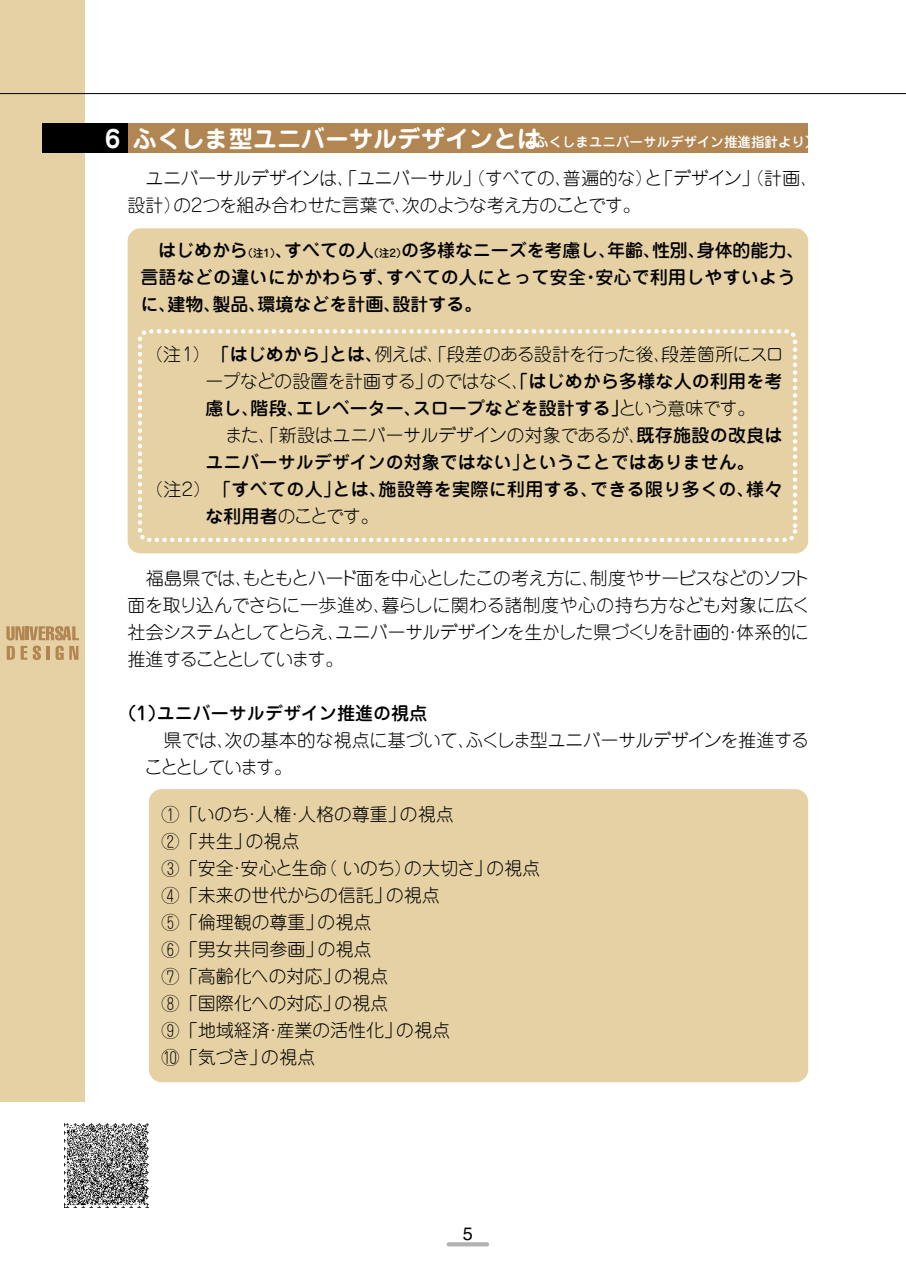
<style>
.page{position:relative;width:906px;height:1272px;background:#fff}
.page>*{position:absolute;margin:0;border:0;box-sizing:border-box;transform-origin:0 0}
.t1{font:300 18px/27px "Jun 101";letter-spacing:-.02em;color:#000}
.t2{font:500 18px/27px "Jun 34 Pro";color:#000}
.t3{font:300 18px/27px "Jun 101";color:#000}
.t4{font:18px "Helvetica";color:#000}
.t5{font:500 13.5px "Jun 34 Pro";color:#fff}
.s1{font-family:"Jun 501 Pro";font-weight:700;font-size:24px}
.s2{font-size:10.5px}
.s3{font-family:"Jun 34 Pro";font-weight:500}
.s4{font-family:"Jun 101";font-weight:300}
</style>
<div class="page">
<div style="left:0;top:0;width:85px;height:1101px;background:#e5d1a4"></div>
<hr style="left:0;top:93px;width:906px;height:1px;background:#000">
<svg style="left:446px;top:1242px;width:43px;height:4px"></svg>
<svg style="left:6px;top:626px;width:73px;height:34px"></svg>
<div style="left:128px;top:228px;width:680px;height:325px;background:#e5d1a4;border-radius:13px"></div>
<div style="left:149px;top:789px;width:659px;height:293px;background:#e5d1a4;border-radius:13px"></div>
<div style="left:138px;top:329px;width:659px;height:213px;border:4px dashed #fff;border-radius:9px"></div>
<div style="left:43px;top:123px;width:765px;height:30px;background:#b28653"></div>
<div style="left:42px;top:123px;width:86px;height:30px;background:#000"></div>
<img style="left:64px;top:1123px;width:84px;height:84px">
<p class="t5" style="left:105px;top:131px;width:715px"><span class="s1">6 ふくしま型ユニバーサルデザインとは</span>（ふくしまユニバーサルデザイン推進指針より）</p>
<p class="t1" style="left:128px;top:164px;width:690px;text-indent:18px">ユニバーサルデザインは、「ユニバーサル」（すべての、普遍的な）と「デザイン」（計画、設計）の2つを組み合わせた言葉で、次のような考え方のことです。</p>
<p class="t2" style="left:140px;top:235px;width:665px;text-indent:18px">はじめから<span class="s2">（注1）</span>、すべての人<span class="s2">（注2）</span>の多様なニーズを考慮し、年齢、性別、身体的能力、言語などの違いにかかわらず、すべての人にとって安全・安心で利用しやすいように、建物、製品、環境などを計画、設計する。</p>
<p class="t1" style="left:145px;top:340px;width:640px;text-align:right">（注1）<span class="s3">「はじめから」とは、</span>例えば、「段差のある設計を行った後、段差箇所にスロープなどの設置を計画する」のではなく、<span class="s3">「はじめから多様な人の利用を考</span></p>
<p class="t2" style="left:206px;top:392px;width:551px">慮し、階段、エレベーター、スロープなどを設計する」<span class="s4">という意味です。</span></p>
<p class="t1" style="left:225px;top:421px;width:559px">また、「新設はユニバーサルデザインの対象であるが、<span class="s3">既存施設の改良は</span></p>
<p class="t2" style="left:145px;top:446px;width:639px;text-indent:61px">ユニバーサルデザインの対象ではない」ということではありません。<br><span class="s4">（注2）</span>「すべての人」とは、施設等を実際に利用する、できる限り多くの、様々</p>
<p class="t1" style="left:206px;top:502px;width:174px"><span class="s3">な利用者</span>のことです。</p>
<p class="t1" style="left:128px;top:564px;width:684px;text-align:justify;text-indent:18px">福島県では、もともとハード面を中心としたこの考え方に、制度やサービスなどのソフト面を取り込んでさらに一歩進め、暮らしに関わる諸制度や心の持ち方なども対象に広く社会システムとしてとらえ、ユニバーサルデザインを生かした県づくりを計画的・体系的に推進することとしています。</p>
<p class="t2" style="left:119px;top:698px;width:310px">（1）ユニバーサルデザイン推進の視点</p>
<p class="t1" style="left:145px;top:726px;width:666px;text-indent:19px">県では、次の基本的な視点に基づいて、ふくしま型ユニバーサルデザインを推進することとしています。</p>
<p class="t3" style="left:162px;top:800px;width:380px">①「いのち・人権・人格の尊重」の視点<br>②「共生」の視点<br>③「安全・安心と生命（いのち）の大切さ」の視点<br>④「未来の世代からの信託」の視点<br>⑤「倫理観の尊重」の視点<br>⑥「男女共同参画」の視点<br>⑦「高齢化への対応」の視点<br>⑧「国際化への対応」の視点<br>⑨「地域経済・産業の活性化」の視点<br>⑩「気づき」の視点</p>
<p class="t4" style="left:463px;top:1222px;width:12px">5</p>
</div>
